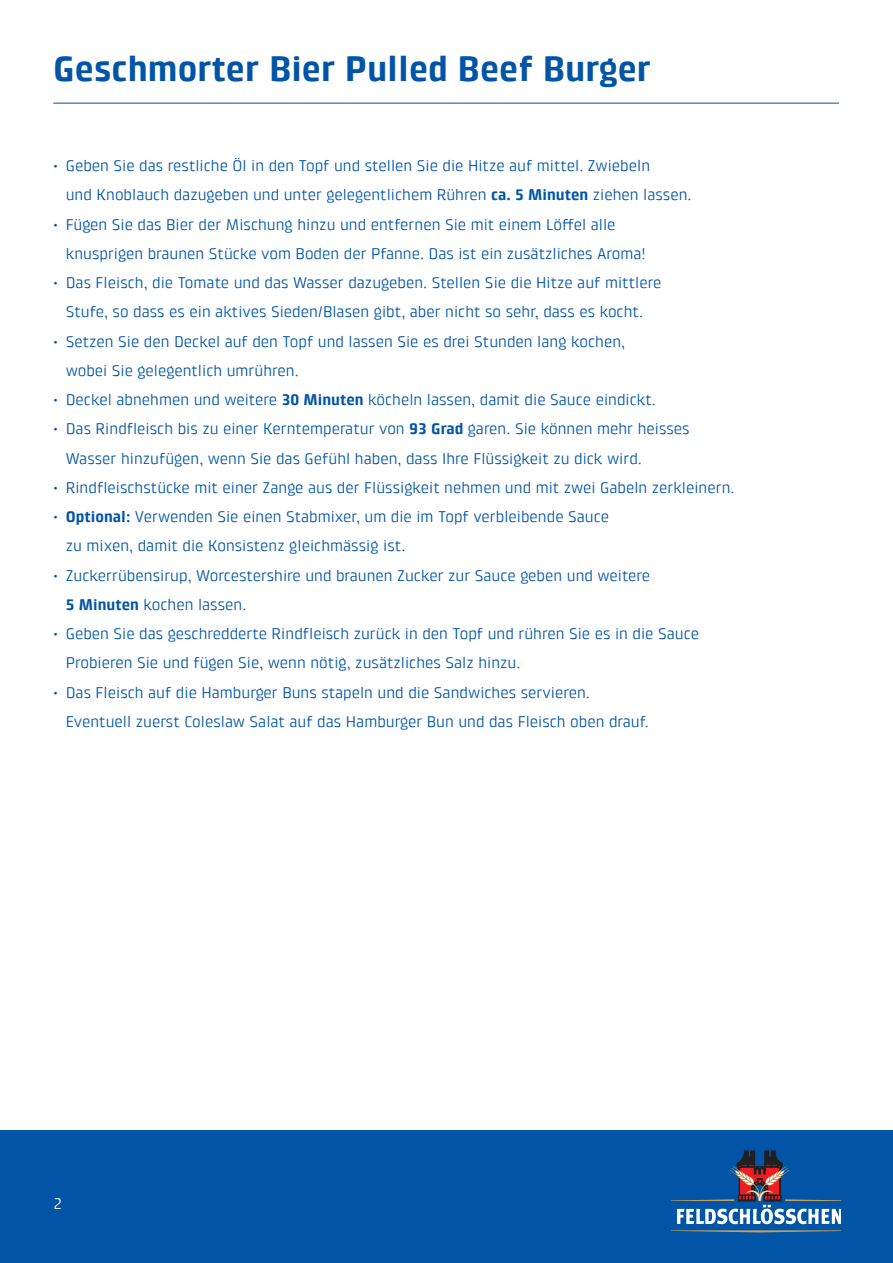
<style>
.page{position:relative;width:893px;height:1263px;background:#fff}
.page>*{position:absolute;margin:0;border:0;box-sizing:border-box;transform-origin:0 0}
.t1{font:700 36px "Klint Pro";color:#0154a6}
.t2{font:15.75px/29.2px "Klint Pro";color:#0154a6}
.t3{font:15.75px "Klint Pro";color:#fff}
.s1{font-weight:700}
</style>
<div class="page">
<div style="left:0;top:1130px;width:893px;height:133px;background:#0154a6"></div>
<hr style="left:53px;top:103px;width:786px;height:1px;background:#0154a6">
<svg style="left:671px;top:1151px;width:170px;height:81px"></svg>
<h1 class="t1" style="left:53px;top:48px;width:599px">Geschmorter Bier Pulled Beef Burger</h1>
<p class="t2" style="left:66px;top:151px;width:627px;text-indent:-12px">• Geben Sie das restliche Öl in den Topf und stellen Sie die Hitze auf mittel. Zwiebeln<br>und Knoblauch dazugeben und unter gelegentlichem Rühren <span class="s1">ca. 5 Minuten</span> ziehen lassen.</p>
<p class="t2" style="left:66px;top:209px;width:581px;text-indent:-12px">• Fügen Sie das Bier der Mischung hinzu und entfernen Sie mit einem Löffel alle knusprigen braunen Stücke vom Boden der Pfanne. Das ist ein zusätzliches Aroma!</p>
<p class="t2" style="left:54px;top:268px;width:609px;text-align:center">• Das Fleisch, die Tomate und das Wasser dazugeben. Stellen Sie die Hitze auf mittlere<br>Stufe, so dass es ein aktives Sieden/Blasen gibt, aber nicht so sehr, dass es kocht.</p>
<p class="t2" style="left:66px;top:326px;width:561px;text-indent:-12px">• Setzen Sie den Deckel auf den Topf und lassen Sie es drei Stunden lang kochen, wobei Sie gelegentlich umrühren.</p>
<p class="t2" style="left:54px;top:385px;width:604px">• Deckel abnehmen und weitere <span class="s1">30 Minuten</span> köcheln lassen, damit die Sauce eindickt.</p>
<p class="t2" style="left:66px;top:414px;width:625px;text-indent:-12px">• Das Rindfleisch bis zu einer Kerntemperatur von <span class="s1">93 Grad</span> garen. Sie können mehr heisses<br>Wasser hinzufügen, wenn Sie das Gefühl haben, dass Ihre Flüssigkeit zu dick wird.</p>
<p class="t2" style="left:54px;top:473px;width:682px">• Rindfleischstücke mit einer Zange aus der Flüssigkeit nehmen und mit zwei Gabeln zerkleinern.</p>
<p class="t2" style="left:66px;top:502px;width:545px;text-indent:-12px">• <span class="s1">Optional:</span> Verwenden Sie einen Stabmixer, um die im Topf verbleibende Sauce zu mixen, damit die Konsistenz gleichmässig ist.</p>
<p class="t2" style="left:66px;top:560px;width:586px;text-indent:-12px">• Zuckerrübensirup, Worcestershire und braunen Zucker zur Sauce geben und weitere<br><span class="s1">5 Minuten</span> kochen lassen.</p>
<p class="t2" style="left:66px;top:619px;width:635px;text-indent:-12px">• Geben Sie das geschredderte Rindfleisch zurück in den Topf und rühren Sie es in die Sauce<br>Probieren Sie und fügen Sie, wenn nötig, zusätzliches Salz hinzu.</p>
<p class="t2" style="left:66px;top:677px;width:584px;text-indent:-12px">• Das Fleisch auf die Hamburger Buns stapeln und die Sandwiches servieren.<br>Eventuell zuerst Coleslaw Salat auf das Hamburger Bun und das Fleisch oben drauf.</p>
<p class="t3" style="left:54px;top:1195px;width:10px">2</p>
</div>
